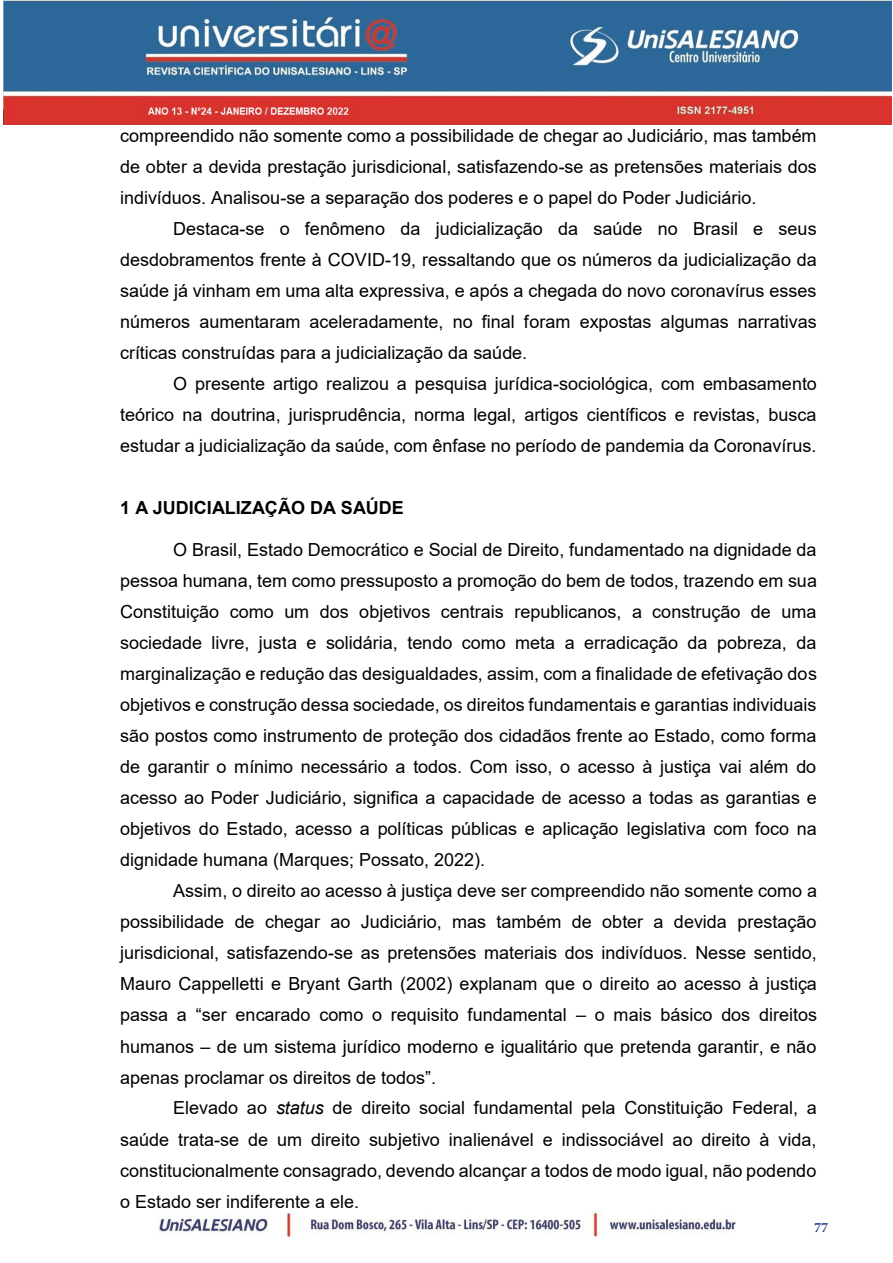
<style>
.page{position:relative;width:893px;height:1263px;background:#fff}
.page>*{position:absolute;margin:0;border:0;box-sizing:border-box;transform-origin:0 0}
.t1{font:18px "Arial";color:#000}
.t2{font:18px "Arial";color:#000}
.t3{font:700 18px "Arial";color:#000}
.t4{font:18px "Times New Roman";color:#000}
.s1{font-style:inherit}
.s2{font-style:italic}
.s3{font-family:"Minion Pro";font-weight:700;font-size:14.25px;color:#253f8e}
</style>
<div class="page">
<img style="left:159px;top:1210px;width:576px;height:28px">
<img style="left:3px;top:0;width:888px;height:125px">
<p class="t1" style="left:120px;top:123px;width:698px">compreendido não somente como a possibilidade de chegar ao Judiciário, mas também</p>
<p class="t1" style="left:120px;top:154px;width:698px">de obter a devida prestação jurisdicional, satisfazendo-se as pretensões materiais dos</p>
<p class="t1" style="left:120px;top:185px;width:638px">indivíduos. Analisou-se a separação dos poderes e o papel do Poder Judiciário.</p>
<p class="t1" style="left:173px;top:216px;width:645px">Destaca-se o fenômeno da judicialização da saúde no Brasil e seus</p>
<p class="t1" style="left:120px;top:247px;width:698px">desdobramentos frente à COVID-19, ressaltando que os números da judicialização da</p>
<p class="t1" style="left:120px;top:278px;width:698px">saúde já vinham em uma alta expressiva, e após a chegada do novo coronavírus esses</p>
<p class="t1" style="left:120px;top:309px;width:698px">números aumentaram aceleradamente, no final foram expostas algumas narrativas</p>
<p class="t1" style="left:120px;top:340px;width:409px">críticas construídas para a judicialização da saúde.</p>
<p class="t1" style="left:173px;top:371px;width:645px">O presente artigo realizou a pesquisa jurídica-sociológica, com embasamento</p>
<p class="t1" style="left:120px;top:402px;width:698px">teórico na doutrina, jurisprudência, norma legal, artigos científicos e revistas, busca</p>
<p class="t1" style="left:120px;top:433px;width:698px">estudar a judicialização da saúde, com ênfase no período de pandemia da Coronavírus.</p>
<p class="t3" style="left:120px;top:495px;width:285px">1 A JUDICIALIZAÇÃO DA SAÚDE</p>
<p class="t1" style="left:173px;top:537px;width:645px">O Brasil, Estado Democrático e Social de Direito, fundamentado na dignidade da</p>
<p class="t1" style="left:120px;top:568px;width:698px">pessoa humana, tem como pressuposto a promoção do bem de todos, trazendo em sua</p>
<p class="t1" style="left:120px;top:599px;width:698px">Constituição como um dos objetivos centrais republicanos, a construção de uma</p>
<p class="t1" style="left:120px;top:630px;width:698px">sociedade livre, justa e solidária, tendo como meta a erradicação da pobreza, da</p>
<p class="t1" style="left:120px;top:661px;width:699px">marginalização e redução das desigualdades, assim, com a finalidade de efetivação dos</p>
<p class="t1" style="left:120px;top:692px;width:698px">objetivos e construção dessa sociedade, os direitos fundamentais e garantias individuais</p>
<p class="t1" style="left:120px;top:723px;width:698px">são postos como instrumento de proteção dos cidadãos frente ao Estado, como forma</p>
<p class="t1" style="left:120px;top:754px;width:698px">de garantir o mínimo necessário a todos. Com isso, o acesso à justiça vai além do</p>
<p class="t1" style="left:120px;top:785px;width:698px">acesso ao Poder Judiciário, significa a capacidade de acesso a todas as garantias e</p>
<p class="t1" style="left:120px;top:816px;width:698px">objetivos do Estado, acesso a políticas públicas e aplicação legislativa com foco na</p>
<p class="t1" style="left:120px;top:847px;width:367px">dignidade humana (Marques; Possato, 2022).</p>
<p class="t1" style="left:173px;top:878px;width:645px">Assim, o direito ao acesso à justiça deve ser compreendido não somente como a</p>
<p class="t1" style="left:120px;top:910px;width:698px">possibilidade de chegar ao Judiciário, mas também de obter a devida prestação</p>
<p class="t1" style="left:120px;top:940px;width:698px">jurisdicional, satisfazendo-se as pretensões materiais dos indivíduos. Nesse sentido,</p>
<p class="t1" style="left:120px;top:972px;width:698px">Mauro Cappelletti e Bryant Garth (2002) explanam que o direito ao acesso à justiça</p>
<p class="t2" style="left:120px;top:1003px;width:699px">passa a “ser encarado como o requisito fundamental – <span class="s1">o mais básico dos direitos</span></p>
<p class="t1" style="left:120px;top:1034px;width:698px">humanos <span class="s1">–</span> de um sistema jurídico moderno e igualitário que pretenda garantir, e não</p>
<p class="t2" style="left:120px;top:1065px;width:318px">apenas proclamar os direitos de todos”.</p>
<p class="t1" style="left:173px;top:1096px;width:645px">Elevado ao <span class="s2">status</span> de direito social fundamental pela Constituição Federal, a</p>
<p class="t1" style="left:120px;top:1127px;width:698px">saúde trata-se de um direito subjetivo inalienável e indissociável ao direito à vida,</p>
<p class="t1" style="left:120px;top:1158px;width:698px">constitucionalmente consagrado, devendo alcançar a todos de modo igual, não podendo</p>
<p class="t1" style="left:120px;top:1189px;width:241px">o Estado ser indiferente a ele.</p>
<p class="t4" style="left:788px;top:1213px;width:41px">73 <span class="s3">77</span></p>
</div>
